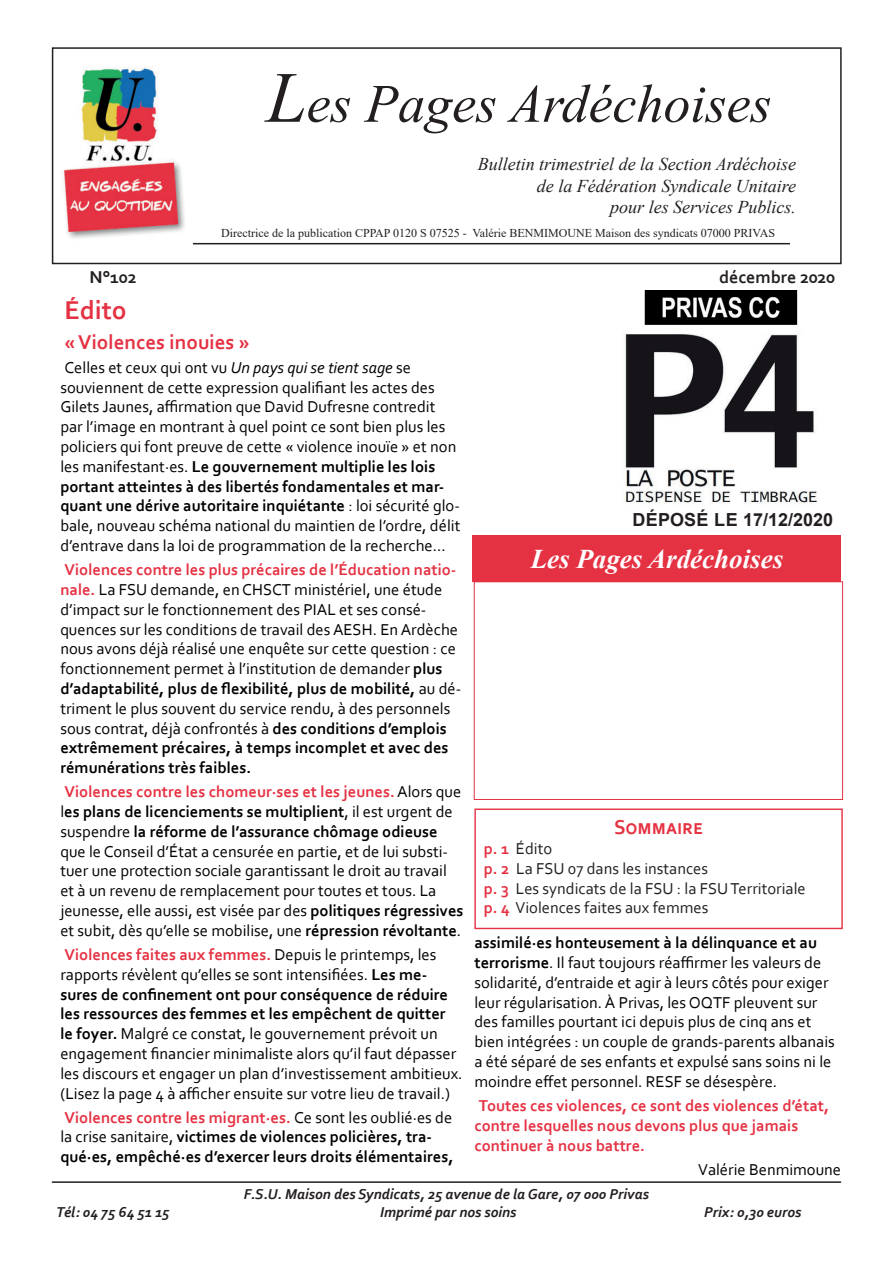
<style>
.page{position:relative;width:893px;height:1263px;background:#fff}
.page>*{position:absolute;margin:0;border:0;box-sizing:border-box;transform-origin:0 0}
.t1{font:italic 54px "Times New Roman";color:#231f20}
.t2{font:italic 700 27px "Times New Roman";color:#fff}
.t3{font:700 27px "Corbel";color:#e53243}
.t4{font:700 21px "Corbel";color:#e53243}
.t5{font:700 21px "Corbel";color:#e53243;scale:.95 1}
.t6{font:italic 18px/21.6px "Times New Roman";color:#231f20;text-align:right}
.t7{font:700 18px "Arial";color:#231f20}
.t8{font:700 18px "Corbel";color:#231f20}
.t9{font:16.5px/19.8px "Corbel";color:#000001}
.t10{font:700 16.5px/19.8px "Corbel";color:#000001}
.t11{font:700 16.5px/19.8px "Corbel";color:#e53243}
.t12{font:16.5px/19.8px "Corbel";color:#231f20}
.t13{font:italic 700 15px "Corbel";color:#231f20}
.t14{font:12px "Times New Roman";color:#231f20}
.s1{font-size:72px}
.s2{font-style:italic}
.s3{font-weight:700}
.s4{font-weight:700;color:#e53243}
.s5{color:#e53243}
.s6{font-weight:400}
</style>
<div class="page">
<div style="left:52px;top:47px;width:790px;height:217px;border:2px solid #231f20"></div>
<hr style="left:192px;top:243px;width:598px;height:1px;background:#231f20">
<div style="left:473px;top:535px;width:368px;height:47px;background:#e53243"></div>
<div style="left:474px;top:582px;width:369px;height:218px;border:1px solid #e53243"></div>
<hr style="left:52px;top:1181px;width:789px;height:2px;background:#231f20">
<div style="left:474px;top:808px;width:369px;height:121px;border:1px solid #e53243"></div>
<img style="left:61px;top:66px;width:124px;height:173px">
<img style="left:625px;top:291px;width:192px;height:213px">
<h1 class="t1" style="left:266px;top:67px;width:506px"><span class="s1">L</span>es Pages Ardéchoises</h1>
<p class="t6" style="left:478px;top:153px;width:320px">Bulletin trimestriel de la Section Ardéchoise de la Fédération Syndicale Unitaire<br>pour les Services Publics.</p>
<p class="t14" style="left:221px;top:225px;width:555px">Directrice de la publication CPPAP 0120 S 07525 - Valérie BENMIMOUNE Maison des syndicats 07000 PRIVAS</p>
<p class="t8" style="left:90px;top:265px;width:49px">N°102</p>
<p class="t8" style="left:719px;top:265px;width:118px">décembre 2020</p>
<h2 class="t3" style="left:65px;top:294px;width:64px">Édito</h2>
<p class="t4" style="left:65px;top:329px;width:186px">« Violences inouies »</p>
<p class="t9" style="left:60px;top:357px;width:402px">Celles et ceux qui ont vu <span class="s2">Un pays qui se tient sage</span> se souviennent de cette expression qualifiant les actes des Gilets Jaunes, affirmation que David Dufresne contredit par l’image en montrant à quel point ce sont bien plus les policiers qui font preuve de cette « violence inouïe » et non les manifestant·es. <span class="s3">Le gouvernement multiplie les lois portant atteintes à des libertés fondamentales et mar&shy;quant une dérive autoritaire inquiétante</span> : loi sécurité glo&shy;bale, nouveau schéma national du maintien de l’ordre, délit d’entrave dans la loi de programmation de la recherche...</p>
<p class="t9" style="left:60px;top:559px;width:402px"><span class="s4">Violences contre les plus précaires de l’Éducation natio&shy;nale.</span> La FSU demande, en CHSCT ministériel, une étude d’impact sur le fonctionnement des PIAL et ses consé&shy;quences sur les conditions de travail des AESH. En Ardèche nous avons déjà réalisé une enquête sur cette question : ce fonctionnement permet à l’institution de demander <span class="s3">plus d’adaptabilité, plus de flexibilité, plus de mobilité,</span> au dé&shy;triment le plus souvent du service rendu, à des personnels sous contrat, déjà confrontés à <span class="s3">des conditions d’emplois extrêmement précaires, à temps incomplet et avec des rémunérations très faibles.</span></p>
<p class="t9" style="left:60px;top:781px;width:405px"><span class="s4">Violences contre les chomeur·ses et les jeunes.</span> Alors que l<span class="s3">es plans de licenciements se multiplient</span>, il est urgent de suspendre <span class="s3">la réforme de l’assurance chômage odieuse </span>que le Conseil d’État a censurée en partie, et de lui substi&shy;tuer une protection sociale garantissant le droit au travail et à un revenu de remplacement pour toutes et tous. La jeunesse, elle aussi, est visée par des <span class="s3">politiques régressives </span>et subit, dès qu’elle se mobilise, une <span class="s3">répression révoltante</span>.</p>
<p class="t9" style="left:60px;top:944px;width:404px"><span class="s4">Violences faites aux femmes.</span> Depuis le printemps, les rapports révèlent qu’elles se sont intensifiées. <span class="s3">Les me&shy;sures de confinement ont pour conséquence de réduire les ressources des femmes et les empêchent de quitter<br>le foyer.</span> Malgré ce constat, le gouvernement prévoit un engagement financier minimaliste alors qu’il faut dépasser les discours et engager un plan d’investissement ambitieux. (Lisez la page 4 à afficher ensuite sur votre lieu de travail.)</p>
<p class="t10" style="left:60px;top:1107px;width:395px"><span class="s5">Violences contre les migrant·es.</span> <span class="s6">Ce sont les oublié·es de la crise sanitaire,</span> victimes de violences policières, tra&shy;qué·es, empêché·es d’exercer leurs droits élémentaires,</p>
<p class="t7" style="left:632px;top:506px;width:202px">DÉPOSÉ LE 17/12/2020</p>
<h2 class="t2" style="left:531px;top:540px;width:254px">Les Pages Ardéchoises</h2>
<p class="t5" style="left:614px;top:814px;width:95px">Sommaire</p>
<p class="t12" style="left:484px;top:838px;width:323px"><span class="s4">p. 1</span> Édito<br><span class="s4">p. 2</span> La FSU 07 dans les instances<br><span class="s4">p. 3</span> Les syndicats de la FSU : la FSU Territoriale <span class="s4">p. 4</span> Violences faites aux femmes</p>
<p class="t9" style="left:474px;top:932px;width:362px"><span class="s3">assimilé·es honteusement à la délinquance et au terrorisme</span>. Il faut toujours réaffirmer les valeurs de solidarité, d’entraide et agir à leurs côtés pour exiger leur régularisation. À Privas, les OQTF pleuvent sur des familles pourtant ici depuis plus de cinq ans et bien intégrées : un couple de grands-parents albanais a été séparé de ses enfants et expulsé sans soins ni le moindre effet personnel. RESF se désespère.</p>
<p class="t11" style="left:474px;top:1095px;width:356px">Toutes ces violences, ce sont des violences d’état, contre lesquelles nous devons plus que jamais continuer à nous battre.</p>
<p class="t9" style="left:698px;top:1159px;width:145px">Valérie Benmimoune</p>
<p class="t13" style="left:244px;top:1184px;width:407px">F.S.U. Maison des Syndicats, 25 avenue de la Gare, 07 000 Privas</p>
<p class="t13" style="left:56px;top:1202px;width:115px">Tél: 04 75 64 51 15</p>
<p class="t13" style="left:380px;top:1202px;width:138px">Imprimé par nos soins</p>
<p class="t13" style="left:704px;top:1202px;width:99px">Prix: 0,30 euros</p>
</div>
